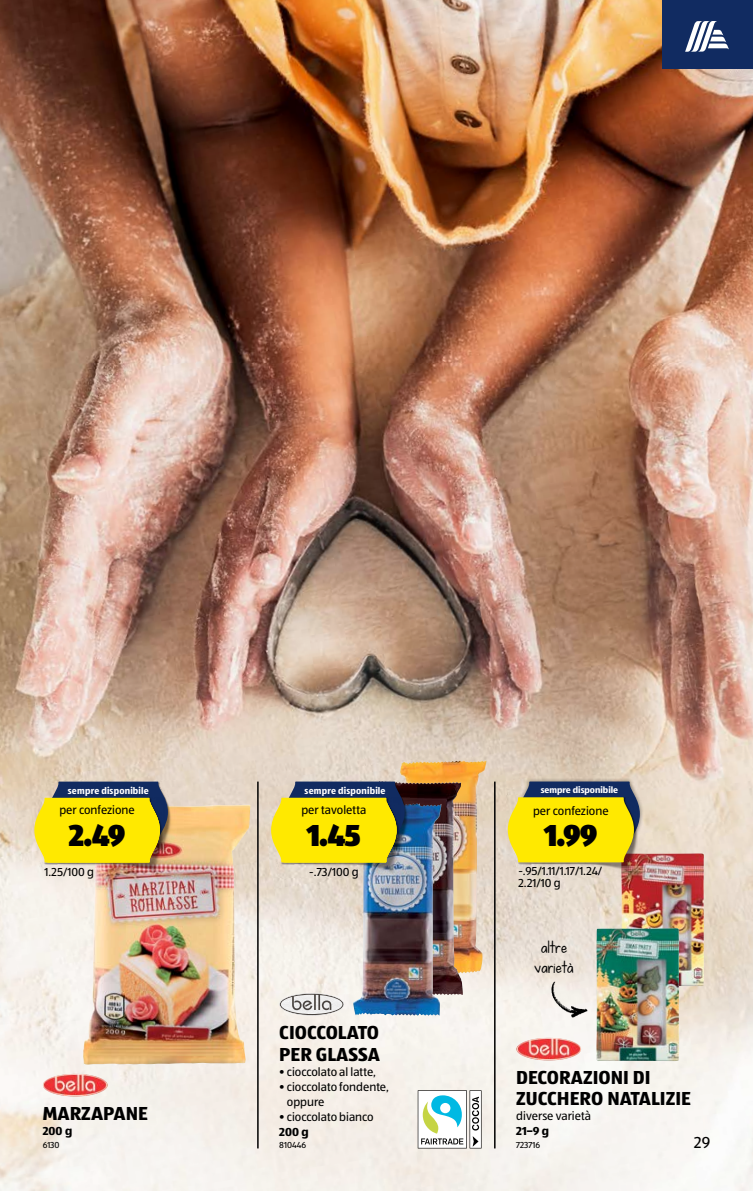
<style>
.page{position:relative;width:753px;height:1191px;background:#fff}
.page>*{position:absolute;margin:0;border:0;box-sizing:border-box;transform-origin:0 0}
.t1{font:900 31.5px "ALDISUEDOT";color:#000;scale:.95 1}
.t2{font:700 19.5px/21px "ALDISUEDOT";color:#000}
.t3{font:17.25px/20.1px "KG Fall For You";color:#000;text-align:center}
.t4{font:16.5px "ALDISUEDOT";color:#000}
.t5{font:12px/15px "ALDISUEDOT";color:#000}
.t6{font:700 12px "ALDISUEDOT";color:#000}
.t7{font:700 9.45px "ALDISUEDOT";letter-spacing:.02em;color:#fff;scale:.95 1}
.t8{font:700 9px "ALDISUEDOT";color:#fff}
.t9{font:9px "ALDISUEDOT";color:#000}
</style>
<div class="page">
<img style="left:0;top:0;width:753px;height:363px">
<img style="left:0;top:363px;width:753px;height:828px">
<img style="left:621px;top:853px;width:83px;height:133px">
<img style="left:396px;top:760px;width:67px;height:215px">
<img style="left:419px;top:781px;width:38px;height:214px">
<img style="left:353px;top:801px;width:79px;height:214px">
<svg style="left:418px;top:1090px;width:63px;height:58px"></svg>
<img style="left:77px;top:804px;width:173px;height:260px">
<img style="left:43px;top:1074px;width:30px;height:16px">
<hr style="left:257px;top:781px;width:2px;height:367px;background:#000">
<hr style="left:494px;top:781px;width:1px;height:367px;background:#000">
<svg style="left:279px;top:993px;width:65px;height:23px"></svg>
<img style="left:596px;top:928px;width:83px;height:133px">
<img style="left:516px;top:1038px;width:30px;height:16px">
<svg style="left:551px;top:980px;width:37px;height:37px"></svg>
<img style="left:404px;top:781px;width:15px;height:75px">
<img style="left:271px;top:862px;width:130px;height:15px">
<svg style="left:271px;top:781px;width:133px;height:81px;background:#c7bc24"></svg>
<img style="left:168px;top:781px;width:14px;height:75px">
<img style="left:34px;top:862px;width:130px;height:15px">
<svg style="left:34px;top:781px;width:134px;height:81px;background:#cbbd24"></svg>
<div style="left:515px;top:777px;width:129px;height:74px;background:#000;opacity:.4"></div>
<img style="left:508px;top:862px;width:130px;height:15px">
<svg style="left:508px;top:781px;width:132px;height:81px;background:#cdc023"></svg>
<div style="left:662px;top:0;width:91px;height:68px;background:#112b61"></div>
<svg style="left:685px;top:21px;width:44px;height:31px"></svg>
<p class="t7" style="left:68px;top:784px;width:87px">sempre disponibile</p>
<p class="t5" style="left:59px;top:802px;width:77px">per confezione</p>
<h1 class="t1" style="left:69px;top:813px;width:61px">2.49</h1>
<p class="t5" style="left:45px;top:863px;width:51px">1.25/100 g</p>
<h2 class="t2" style="left:43px;top:1102px;width:107px">MARZAPANE</h2>
<p class="t6" style="left:43px;top:1122px;width:31px">200 g</p>
<p class="t9" style="left:43px;top:1139px;width:18px">6130</p>
<p class="t7" style="left:304px;top:784px;width:87px">sempre disponibile</p>
<p class="t5" style="left:301px;top:802px;width:66px">per tavoletta</p>
<h1 class="t1" style="left:307px;top:813px;width:59px">1.45</h1>
<p class="t5" style="left:309px;top:863px;width:51px">-.73/100 g</p>
<h2 class="t2" style="left:279px;top:1021px;width:102px">CIOCCOLATO<br>PER GLASSA</h2>
<p class="t5" style="left:279px;top:1063px;width:98px">• cioccolato al latte,</p>
<p class="t5" style="left:287px;top:1078px;width:104px;text-indent:-8px">• cioccolato fondente, oppure</p>
<p class="t5" style="left:279px;top:1108px;width:96px">• cioccolato bianco</p>
<p class="t6" style="left:279px;top:1123px;width:31px">200 g</p>
<p class="t9" style="left:279px;top:1139px;width:28px">810446</p>
<p class="t8" style="left:540px;top:784px;width:79px">sempre disponibile</p>
<p class="t5" style="left:533px;top:803px;width:77px">per confezione</p>
<h1 class="t1" style="left:544px;top:813px;width:58px">1.99</h1>
<p class="t5" style="left:518px;top:865px;width:85px;line-height:12px">-.95/1.11/1.17/1.24/<br>2.21/10 g</p>
<h3 class="t3" style="left:534px;top:937px;width:41px">altre varietà</h3>
<h2 class="t2" style="left:516px;top:1066px;width:176px">DECORAZIONI DI<br>ZUCCHERO NATALIZIE</h2>
<p class="t5" style="left:516px;top:1108px;width:76px">diverse varietà</p>
<p class="t6" style="left:516px;top:1122px;width:34px">21–9 g</p>
<p class="t9" style="left:516px;top:1139px;width:25px">723716</p>
<h3 class="t4" style="left:694px;top:1132px;width:18px">29</h3>
</div>
